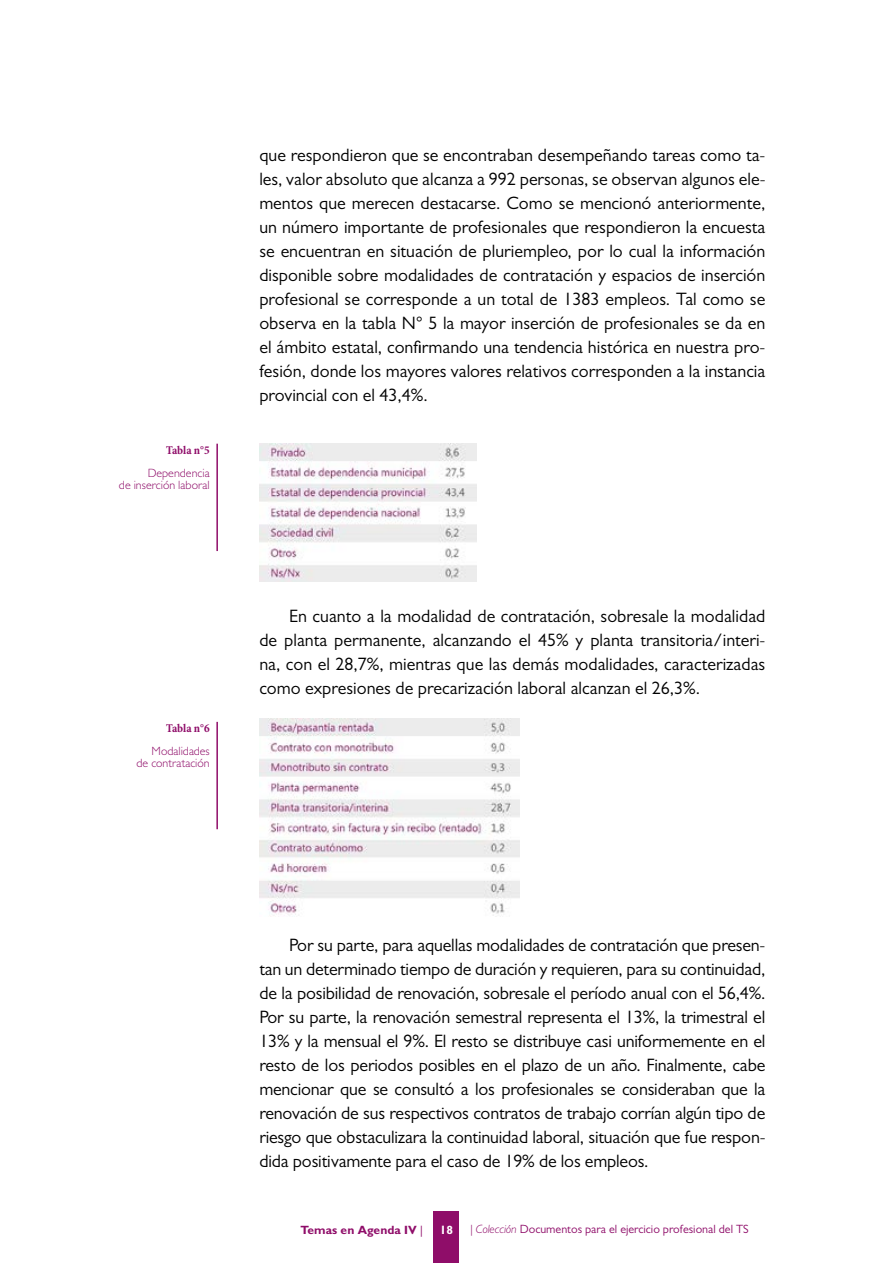
<style>
.page{position:relative;width:893px;height:1263px;background:#fff}
.page>*{position:absolute;margin:0;border:0;box-sizing:border-box;transform-origin:0 0}
.t1{font:18px/24px "Gill Sans MT Pro";color:#000;text-align:justify}
.t2{font:300 12px/12px "Gill Sans MT Pro";color:#8f0d69;text-align:right}
.t3{font:12px "Gill Sans MT Pro";color:#8f0d69}
.t4{font:700 12px "Gill Sans MT Pro";color:#8f0d69}
.t5{font:700 condensed 12px "Minion Pro";letter-spacing:-.005em;color:#8f0d69}
.t6{font:700 12px "Gill Sans MT Pro";color:#fff}
.s1{font-weight:400}
.s2{font-weight:300;font-style:italic}
</style>
<div class="page">
<div style="left:434px;top:1212px;width:25px;height:51px;background:#8f0d69"></div>
<hr style="left:216px;top:444px;width:2px;height:107px;background:#8f0d69">
<hr style="left:216px;top:722px;width:2px;height:107px;background:#8f0d69">
<img style="left:259px;top:444px;width:218px;height:138px">
<img style="left:259px;top:719px;width:260px;height:197px">
<p class="t5" style="left:166px;top:442px;width:45px">Tabla n°5</p>
<p class="t2" style="left:119px;top:467px;width:92px">Dependencia<br>de inserción laboral</p>
<p class="t5" style="left:166px;top:720px;width:45px">Tabla n°6</p>
<p class="t2" style="left:137px;top:745px;width:75px">Modalidades<br>de contratación</p>
<p class="t1" style="left:259px;top:143px;width:508px">que respondieron que se encontraban desempeñando tareas como ta&shy;les, valor absoluto que alcanza a 992 personas, se observan algunos ele&shy;mentos que merecen destacarse. Como se mencionó anteriormente, un número importante de profesionales que respondieron la encuesta se encuentran en situación de pluriempleo, por lo cual la información disponible sobre modalidades de contratación y espacios de inserción profesional se corresponde a un total de 1383 empleos. Tal como se observa en la tabla N° 5 la mayor inserción de profesionales se da en el ámbito estatal, confirmando una tendencia histórica en nuestra pro&shy;fesión, donde los mayores valores relativos corresponden a la instancia provincial con el 43,4%.</p>
<p class="t1" style="left:259px;top:603px;width:508px;text-indent:30px">En cuanto a la modalidad de contratación, sobresale la modalidad de planta permanente, alcanzando el 45% y planta transitoria/interi&shy;na, con el 28,7%, mientras que las demás modalidades, caracterizadas como expresiones de precarización laboral alcanzan el 26,3%.</p>
<p class="t1" style="left:259px;top:933px;width:508px;text-indent:30px">Por su parte, para aquellas modalidades de contratación que presen&shy;tan un determinado tiempo de duración y requieren, para su continuidad, de la posibilidad de renovación, sobresale el período anual con el 56,4%.<br>Por su parte, la renovación semestral representa el 13%, la trimestral el 13% y la mensual el 9%. El resto se distribuye casi uniformemente en el resto de los periodos posibles en el plazo de un año. Finalmente, cabe mencionar que se consultó a los profesionales se consideraban que la renovación de sus respectivos contratos de trabajo corrían algún tipo de riesgo que obstaculizara la continuidad laboral, situación que fue respon&shy;dida positivamente para el caso de 19% de los empleos.</p>
<p class="t4" style="left:300px;top:1222px;width:124px">Temas en Agenda IV <span class="s1">|</span></p>
<p class="t6" style="left:440px;top:1222px;width:15px">18</p>
<p class="t3" style="left:470px;top:1222px;width:280px"><span class="s2">| Colección</span> Documentos para el ejercicio profesional del TS</p>
</div>
